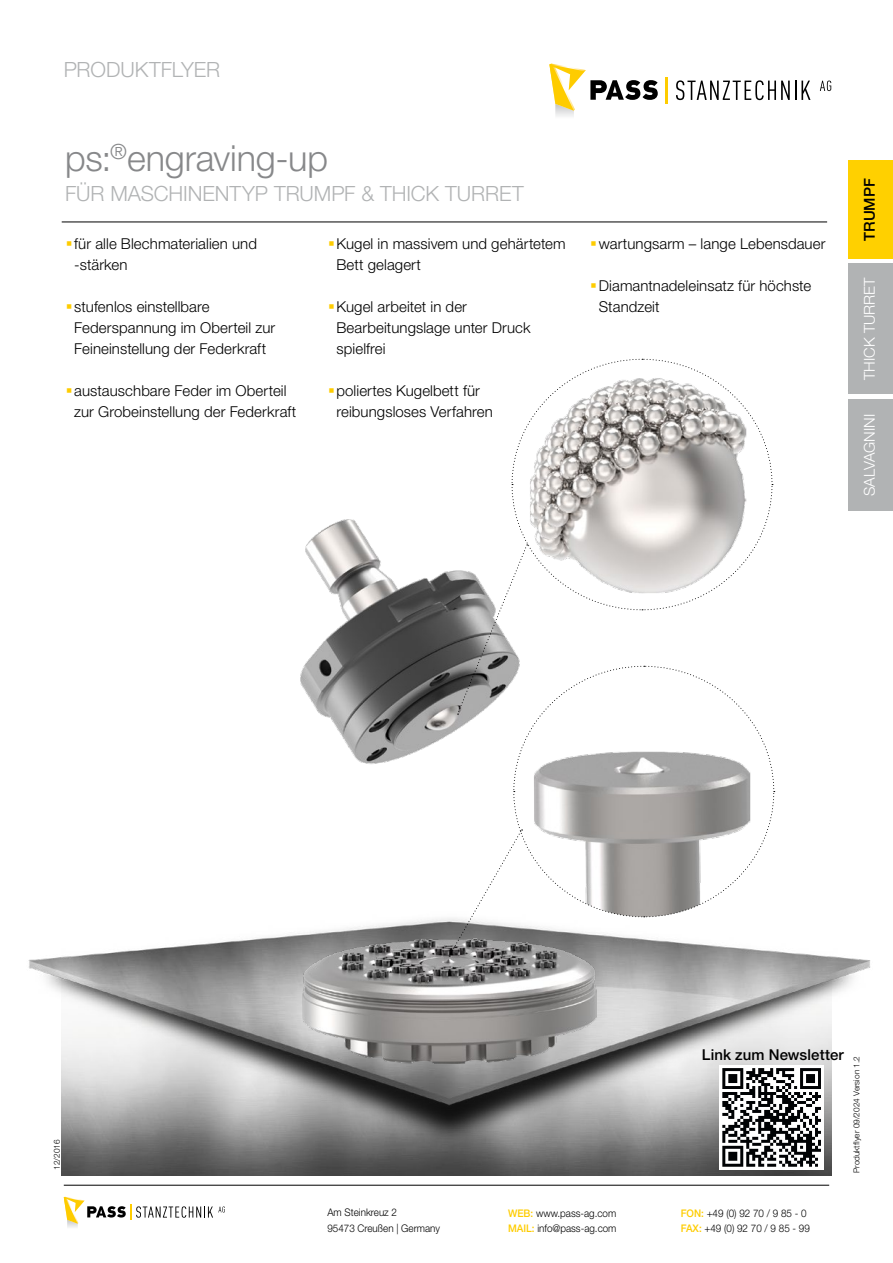
<style>
.page{position:relative;width:893px;height:1263px;background:#fff}
.page>*{position:absolute;margin:0;border:0;box-sizing:border-box;transform-origin:0 0}
.t1{font:300 36px "Helvetica Neue LT Std";letter-spacing:-.005em;color:#87888a}
.t2{font:300 21px "Helvetica Neue LT Std";color:#b1b3b4}
.t3{font:300 15px/21px "Helvetica Neue LT Std";letter-spacing:.005em;color:#000}
.t4{font:500 15px "Helvetica Neue LT Std";letter-spacing:.005em;color:#000}
.t5{font:300 15px "Helvetica Neue LT Std";color:#fff}
.t6{font:300 10.5px/15px "Helvetica Neue LT Std";color:#000;scale:.94 1}
.t7{font:300 8.25px "Helvetica Neue LT Std";color:#000}
.s1{font-weight:500;color:#fecc00}
</style>
<div class="page">
<svg style="left:64px;top:1197px;width:161px;height:30px"></svg>
<svg style="left:676px;top:80px;width:134px;height:20px"></svg>
<svg style="left:820px;top:81px;width:11px;height:10px"></svg>
<svg style="left:549px;top:64px;width:109px;height:47px"></svg>
<hr style="left:665px;top:77px;width:2px;height:27px;background:#fecc00">
<div style="left:848px;top:161px;width:45px;height:98px;background:#ffd000"></div>
<div style="left:848px;top:264px;width:45px;height:130px;background:#b1b3b4"></div>
<div style="left:848px;top:399px;width:45px;height:111px;background:#b1b3b4"></div>
<hr style="left:64px;top:1185px;width:765px;height:1px;background:#000">
<img style="left:62px;top:1166px;width:769px;height:9px">
<img style="left:28px;top:791px;width:843px;height:375px">
<hr style="left:62px;top:222px;width:765px;height:1px;background:#000">
<img style="left:301px;top:520px;width:295px;height:543px">
<div style="left:719px;top:1065px;width:105px;height:105px;background:#fff"></div>
<svg style="left:722px;top:1068px;width:99px;height:99px"></svg>
<svg style="left:449px;top:358px;width:326px;height:598px"></svg>
<h2 class="t2" style="left:64px;top:56px;width:158px">PRODUKTFLYER</h2>
<h1 class="t1" style="left:65px;top:136px;width:265px">ps:<sup>®</sup>engraving-up</h1>
<h2 class="t2" style="left:65px;top:181px;width:460px">FÜR MASCHINENTYP TRUMPF &amp; THICK TURRET</h2>
<p class="t3" style="left:74px;top:233px;width:184px">für alle Blechmaterialien und -stärken</p>
<p class="t3" style="left:74px;top:296px;width:202px">stufenlos einstellbare<br>Federspannung im Oberteil zur<br>Feineinstellung der Federkraft</p>
<p class="t3" style="left:74px;top:380px;width:224px">austauschbare Feder im Oberteil zur Grobeinstellung der Federkraft</p>
<p class="t3" style="left:336px;top:233px;width:231px">Kugel in massivem und gehärtetem<br>Bett gelagert</p>
<p class="t3" style="left:336px;top:296px;width:196px">Kugel arbeitet in der<br>Bearbeitungslage unter Druck spielfrei</p>
<p class="t3" style="left:336px;top:380px;width:158px">poliertes Kugelbett für reibungsloses Verfahren</p>
<p class="t3" style="left:599px;top:233px;width:228px">wartungsarm – lange Lebensdauer</p>
<p class="t3" style="left:599px;top:275px;width:214px">Diamantnadeleinsatz für höchste<br>Standzeit</p>
<p class="t4" style="left:860px;top:241px;width:64px;rotate:-90deg">TRUMPF</p>
<p class="t5" style="left:860px;top:380px;width:104px;rotate:-90deg">THICK TURRET</p>
<p class="t5" style="left:860px;top:496px;width:83px;rotate:-90deg">SALVAGNINI</p>
<p class="t7" style="left:52px;top:1170px;width:32px;rotate:-90deg">12/2016</p>
<p class="t6" style="left:327px;top:1205px;width:121px">Am Steinkreuz 2<br>95473 Creußen | Germany</p>
<p class="t6" style="left:508px;top:1205px;width:117px"><span class="s1">WEB:</span> www.pass-ag.com<br><span class="s1">MAIL:</span> info@pass-ag.com</p>
<p class="t4" style="left:702px;top:1046px;width:143px">Link zum Newsletter</p>
<p class="t7" style="left:851px;top:1173px;width:118px;rotate:-90deg">Produktflyer 09/2024 Version 1.2</p>
<p class="t6" style="left:681px;top:1205px;width:139px"><span class="s1">FON:</span> +49 (0) 92 70 / 9 85 - 0<br><span class="s1">FAX:</span> +49 (0) 92 70 / 9 85 - 99</p>
</div>
